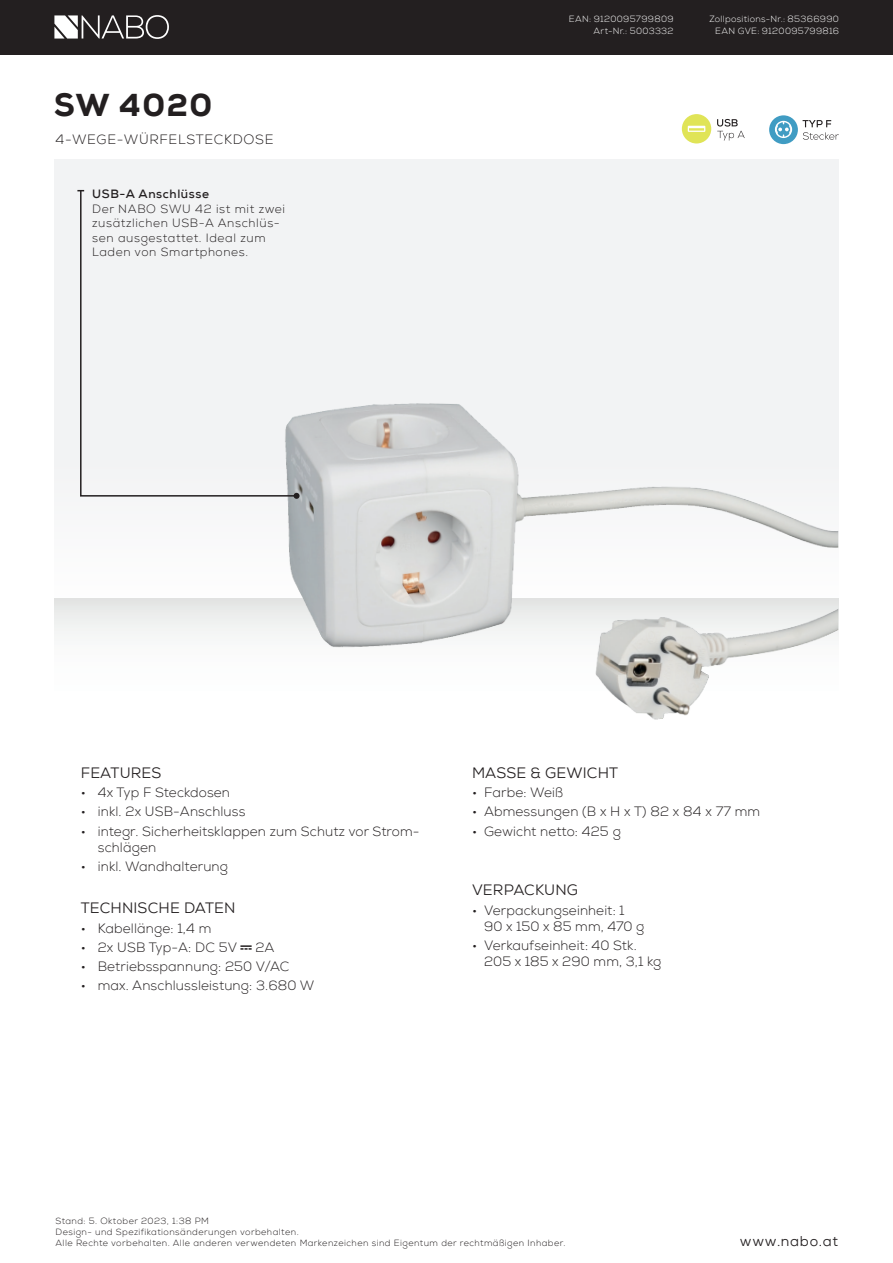
<style>
.page{position:relative;width:893px;height:1263px;background:#fff}
.page>*{position:absolute;margin:0;border:0;box-sizing:border-box;transform-origin:0 0}
.t1{font:800 31.5px "Nexa";letter-spacing:.05em;color:#231f20}
.t2{font:15px "Nexa";letter-spacing:.01em;color:#231f20}
.t3{font:14.1px "Nexa";letter-spacing:.05em;color:#231f20}
.t4{font:300 13.5px/16.2px "Nexa";letter-spacing:.01em;color:#231f20}
.t5{font:300 13.5px "Nexa";letter-spacing:.05em;color:#231f20}
.t6{font:300 12px/14.4px "Nexa";letter-spacing:.05em;color:#231f20}
.t7{font:700 12px "Nexa";letter-spacing:.05em;color:#231f20}
.t8{font:300 9px/10.8px "Nexa";letter-spacing:.05em;color:#231f20}
.t9{font:300 9px/12px "Nexa";letter-spacing:.035em;color:#fff;text-align:right}
</style>
<div class="page">
<div style="left:0;top:0;width:893px;height:54px;background:#231f20"></div>
<svg style="left:54px;top:15px;width:115px;height:24px"></svg>
<div style="left:54px;top:159px;width:784px;height:448px;background:#f2f3f4"></div>
<div style="left:54px;top:598px;width:785px;height:165px;background:linear-gradient(to bottom,#eeefee,#fff)"></div>
<img style="left:79px;top:403px;width:759px;height:360px">
<svg style="left:240px;top:945px;width:12px;height:5px"></svg>
<svg style="left:79px;top:189px;width:219px;height:308px"></svg>
<svg style="left:294px;top:493px;width:6px;height:6px"></svg>
<svg style="left:717px;top:119px;width:28px;height:22px"></svg>
<div style="left:682px;top:114px;width:29px;height:29px;background:#e0e457;border-radius:50%"></div>
<svg style="left:688px;top:126px;width:17px;height:6px"></svg>
<div style="left:769px;top:115px;width:29px;height:29px;background:#409cc3;border-radius:50%"></div>
<svg style="left:775px;top:121px;width:17px;height:17px"></svg>
<svg style="left:803px;top:120px;width:36px;height:20px"></svg>
<h1 class="t1" style="left:54px;top:85px;width:160px">SW 4020</h1>
<p class="t5" style="left:56px;top:132px;width:220px">4-WEGE-WÜRFELSTECKDOSE</p>
<p class="t7" style="left:92px;top:186px;width:118px">USB-A Anschlüsse</p>
<p class="t6" style="left:92px;top:202px;width:194px">Der NABO SWU 42 ist mit zwei zusätzlichen USB-A Anschlüs&shy;sen ausgestattet. Ideal zum<br>Laden von Smartphones.</p>
<p class="t9" style="left:569px;top:13px;width:106px">EAN: 9120095799809<br>Art-Nr.: 5003332</p>
<p class="t9" style="left:709px;top:13px;width:131px">Zollpositions-Nr.: 85366990<br>EAN GVE: 9120095799816</p>
<p class="t2" style="left:81px;top:763px;width:82px">FEATURES</p>
<p class="t4" style="left:81px;top:785px;width:151px">• 4x Typ F Steckdosen</p>
<p class="t4" style="left:81px;top:804px;width:166px">• inkl. 2x USB-Anschluss</p>
<p class="t4" style="left:98px;top:823px;width:323px;text-indent:-17px">• integr. Sicherheitsklappen zum Schutz vor Strom&shy;schlägen</p>
<p class="t4" style="left:81px;top:859px;width:149px">• inkl. Wandhalterung</p>
<p class="t2" style="left:81px;top:899px;width:156px">TECHNISCHE DATEN</p>
<p class="t4" style="left:81px;top:920px;width:132px">• Kabellänge: 1,4 m</p>
<p class="t4" style="left:81px;top:939px;width:158px">• 2x USB Typ-A: DC 5V</p>
<p class="t4" style="left:255px;top:939px;width:21px">2A</p>
<p class="t4" style="left:81px;top:959px;width:210px">• Betriebsspannung: 250 V/AC</p>
<p class="t4" style="left:81px;top:978px;width:235px">• max. Anschlussleistung: 3.680 W</p>
<p class="t2" style="left:472px;top:763px;width:148px">MASSE &amp; GEWICHT</p>
<p class="t4" style="left:472px;top:785px;width:93px">• Farbe: Weiß</p>
<p class="t4" style="left:472px;top:804px;width:290px">• Abmessungen (B x H x T) 82 x 84 x 77 mm</p>
<p class="t4" style="left:472px;top:823px;width:150px">• Gewicht netto: 425 g</p>
<p class="t2" style="left:472px;top:881px;width:108px">VERPACKUNG</p>
<p class="t4" style="left:484px;top:902px;width:162px;text-indent:-12px">• Verpackungseinheit: 1<br>90 x 150 x 85 mm, 470 g</p>
<p class="t4" style="left:484px;top:937px;width:179px;text-indent:-12px">• Verkaufseinheit: 40 Stk.<br>205 x 185 x 290 mm, 3,1 kg</p>
<p class="t8" style="left:56px;top:1216px;width:512px">Stand: 5. Oktober 2023, 1:38 PM<br>Design- und Spezifikationsänderungen vorbehalten.<br>Alle Rechte vorbehalten. Alle anderen verwendeten Markenzeichen sind Eigentum der rechtmäßigen Inhaber.</p>
<p class="t3" style="left:740px;top:1232px;width:100px">www.nabo.at</p>
</div>
